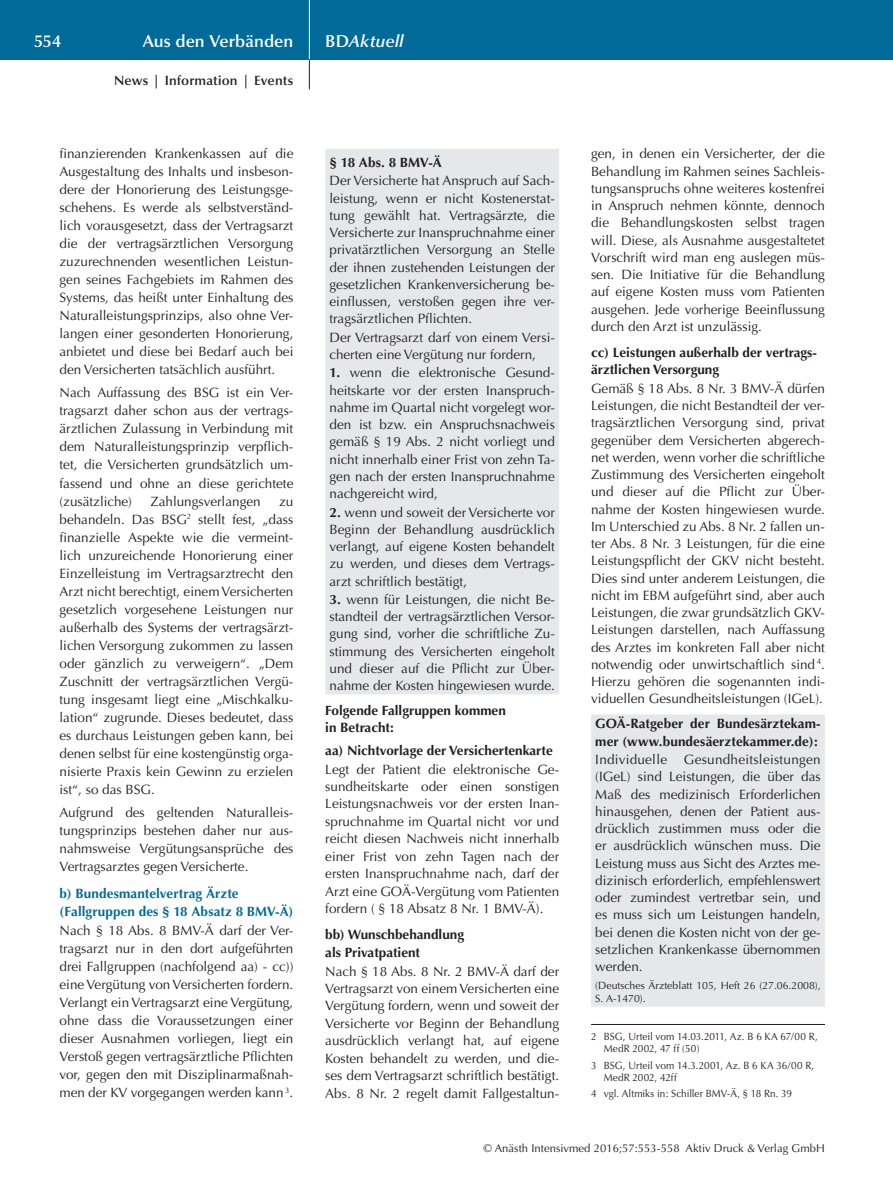
<style>
.page{position:relative;width:893px;height:1191px;background:#fff}
.page>*{position:absolute;margin:0;border:0;box-sizing:border-box;transform-origin:0 0}
.t1{font:600 17.25px "Optima";color:#fff}
.t2{font:italic 600 17.25px "Optima";letter-spacing:.005em;color:#fff}
.t3{font:13.5px/17.2px "Optima";color:#231f20;text-align:justify}
.t4{font:700 13.5px/17.4px "Optima";color:#231f20}
.t5{font:700 13.5px/18px "Optima";letter-spacing:.01em;color:#006b98}
.t6{font:600 13.5px "Optima";letter-spacing:.01em;color:#231f20}
.t7{font:13.5px "Optima";letter-spacing:.02em;color:#231f20}
.t8{font:11.25px "Optima";letter-spacing:.005em;color:#231f20}
.t9{font:10.5px/12.8px "Optima";color:#231f20;scale:.95 1}
.t10{font:10.5px/13.5px "Optima";color:#231f20}
.s1{font-style:normal}
.s2{font-weight:700}
</style>
<div class="page">
<div style="left:0;top:0;width:893px;height:60px;background:#006b98"></div>
<hr style="left:309px;top:0;width:1px;height:60px;background:#fff">
<svg style="left:309px;top:60px;width:1px;height:29px"></svg>
<div style="left:325px;top:149px;width:234px;height:545px;background:#e6e7e9"></div>
<div style="left:591px;top:714px;width:234px;height:292px;background:#e6e7e9"></div>
<hr style="left:591px;top:1024px;width:234px;height:1px;background:#231f20">
<p class="t1" style="left:34px;top:31px;width:29px">554</p>
<p class="t1" style="left:143px;top:31px;width:152px">Aus den Verbänden</p>
<p class="t2" style="left:325px;top:31px;width:80px"><span class="s1">BD</span>Aktuell</p>
<p class="t6" style="left:114px;top:73px;width:181px">News | Information | Events</p>
<p class="t3" style="left:60px;top:145px;width:235px;line-height:18px">finanzierenden Krankenkassen auf die Ausgestaltung des Inhalts und insbeson&shy;dere der Honorierung des Leistungsge&shy;schehens. Es werde als selbstverständ&shy;lich vorausgesetzt, dass der Vertragsarzt die der vertragsärztlichen Versorgung zuzurechnenden wesentlichen Leistun&shy;gen seines Fachgebiets im Rahmen des Systems, das heißt unter Einhaltung des Naturalleistungsprinzips, also ohne Ver&shy;langen einer gesonderten Honorierung, anbietet und diese bei Bedarf auch bei den Versicherten tatsächlich ausführt.</p>
<p class="t3" style="left:60px;top:384px;width:235px;line-height:18px">Nach Auffassung des BSG ist ein Ver&shy;tragsarzt daher schon aus der vertrags&shy;ärztlichen Zulassung in Verbindung mit dem Naturalleistungsprinzip verpflich&shy;tet, die Versicherten grundsätzlich um&shy;fassend und ohne an diese gerichtete (zusätzliche)</p>
<p class="t3" style="left:151px;top:492px;width:112px">Zahlungsverlangen</p>
<p class="t3" style="left:60px;top:492px;width:235px;line-height:18px;text-indent:220px">zu behandeln. Das BSG<sup>2</sup> stellt fest, „dass finanzielle Aspekte wie die vermeint&shy;lich unzureichende Honorierung einer Einzelleistung im Vertragsarztrecht den Arzt nicht berechtigt, einem Versicherten gesetzlich vorgesehene Leistungen nur außerhalb des Systems der vertragsärzt&shy;lichen Versorgung zukommen zu lassen oder gänzlich zu verweigern“. „Dem Zuschnitt der vertragsärztlichen Vergü&shy;tung insgesamt liegt eine „Mischkalku&shy;lation“ zugrunde. Dieses bedeutet, dass es durchaus Leistungen geben kann, bei denen selbst für eine kostengünstig orga&shy;nisierte Praxis kein Gewinn zu erzielen ist“, so das BSG.</p>
<p class="t3" style="left:60px;top:803px;width:235px;line-height:18px">Aufgrund des geltenden Naturalleis&shy;tungsprinzips bestehen daher nur aus&shy;nahmsweise Vergütungsansprüche des Vertragsarztes gegen Versicherte.</p>
<p class="t5" style="left:60px;top:884px;width:235px">b) Bundesmantelvertrag Ärzte (Fallgruppen des § 18 Absatz 8 BMV-Ä)</p>
<p class="t3" style="left:60px;top:922px;width:235px;line-height:18px">Nach § 18 Abs. 8 BMV-Ä darf der Ver&shy;tragsarzt nur in den dort aufgeführten drei Fallgruppen (nachfolgend aa) - cc)) eine Vergütung von Versicherten fordern.<br>Verlangt ein Vertragsarzt eine Vergütung, ohne dass die Voraussetzungen einer dieser Ausnahmen vorliegen, liegt ein Verstoß gegen vertragsärztliche Pflichten vor, gegen den mit Disziplinarmaßnah&shy;men der KV vorgegangen werden kann <sup>3</sup>.</p>
<p class="t4" style="left:330px;top:154px;width:114px">§ 18 Abs. 8 BMV-Ä</p>
<p class="t3" style="left:330px;top:172px;width:227px;text-align:left">Der Versicherte hat Anspruch auf Sach&shy;leistung, wenn er nicht Kostenerstat&shy;tung gewählt hat. Vertragsärzte, die Versicherte zur Inanspruchnahme einer privatärztlichen Versorgung an Stelle der ihnen zustehenden Leistungen der gesetzlichen Krankenversicherung be&shy;einflussen, verstoßen gegen ihre ver&shy;tragsärztlichen Pflichten.<br>Der Vertragsarzt darf von einem Versi&shy;cherten eine Vergütung nur fordern,</p>
<p class="t3" style="left:330px;top:364px;width:227px"><span class="s2">1.</span> wenn die elektronische Gesund&shy;heitskarte vor der ersten Inanspruch&shy;nahme im Quartal nicht vorgelegt wor&shy;den ist bzw. ein Anspruchsnachweis gemäß § 19 Abs. 2 nicht vorliegt und nicht innerhalb einer Frist von zehn Ta&shy;gen nach der ersten Inanspruchnahme nachgereicht wird,</p>
<p class="t3" style="left:330px;top:503px;width:227px"><span class="s2">2.</span> wenn und soweit der Versicherte vor Beginn der Behandlung ausdrücklich verlangt, auf eigene Kosten behandelt zu werden, und dieses dem Vertrags&shy;arzt schriftlich bestätigt,</p>
<p class="t3" style="left:330px;top:591px;width:227px"><span class="s2">3.</span> wenn für Leistungen, die nicht Be&shy;standteil der vertragsärztlichen Versor&shy;gung sind, vorher die schriftliche Zu&shy;stimmung des Versicherten eingeholt und dieser auf die Pflicht zur Über&shy;nahme der Kosten hingewiesen wurde.</p>
<p class="t4" style="left:325px;top:701px;width:182px">Folgende Fallgruppen kommen in Betracht:</p>
<p class="t4" style="left:325px;top:741px;width:229px">aa) Nichtvorlage der Versichertenkarte</p>
<p class="t3" style="left:325px;top:760px;width:235px">Legt der Patient die elektronische Ge&shy;sundheitskarte oder einen sonstigen Leistungsnachweis vor der ersten Inan&shy;spruchnahme im Quartal nicht vor und reicht diesen Nachweis nicht innerhalb einer Frist von zehn Tagen nach der ersten Inanspruchnahme nach, darf der Arzt eine GOÄ-Vergütung vom Patienten fordern ( § 18 Absatz 8 Nr. 1 BMV-Ä).</p>
<p class="t4" style="left:325px;top:926px;width:140px">bb) Wunschbehandlung als Privatpatient</p>
<p class="t3" style="left:325px;top:962px;width:235px">Nach § 18 Abs. 8 Nr. 2 BMV-Ä darf der Vertragsarzt von einem Versicherten eine Vergütung fordern, wenn und soweit der Versicherte vor Beginn der Behandlung ausdrücklich verlangt hat, auf eigene Kosten behandelt zu werden, und die&shy;ses dem Vertragsarzt schriftlich bestätigt.<br>Abs. 8 Nr. 2 regelt damit Fallgestaltun-</p>
<p class="t3" style="left:591px;top:145px;width:235px">gen, in denen ein Versicherter, der die Behandlung im Rahmen seines Sachleis&shy;tungsanspruchs ohne weiteres kostenfrei in Anspruch nehmen könnte, dennoch die Behandlungskosten selbst tragen will. Diese, als Ausnahme ausgestaltetet Vorschrift wird man eng auslegen müs&shy;sen. Die Initiative für die Behandlung auf eigene Kosten muss vom Patienten ausgehen. Jede vorherige Beeinflussung durch den Arzt ist unzulässig.</p>
<p class="t4" style="left:591px;top:344px;width:227px">cc) Leistungen außerhalb der vertrags&shy;ärztlichen Versorgung</p>
<p class="t3" style="left:591px;top:380px;width:235px">Gemäß § 18 Abs. 8 Nr. 3 BMV-Ä dürfen Leistungen, die nicht Bestandteil der ver&shy;tragsärztlichen Versorgung sind, privat gegenüber dem Versicherten abgerech&shy;net werden, wenn vorher die schriftliche Zustimmung des Versicherten eingeholt und dieser auf die Pflicht zur Über&shy;nahme der Kosten hingewiesen wurde.<br>Im Unterschied zu Abs. 8 Nr. 2 fallen un&shy;ter Abs. 8 Nr. 3 Leistungen, für die eine Leistungspflicht der GKV nicht besteht.<br>Dies sind unter anderem Leistungen, die nicht im EBM aufgeführt sind, aber auch Leistungen, die zwar grundsätzlich GKV-Leistungen darstellen, nach Auffassung des Arztes im konkreten Fall aber nicht notwendig oder unwirtschaftlich sind <sup>4</sup>.<br>Hierzu gehören die sogenannten indi&shy;viduellen Gesundheitsleistungen (IGeL).</p>
<p class="t4" style="left:595px;top:715px;width:227px">GOÄ-Ratgeber der Bundesärztekam&shy;mer (www.bundesäerztekammer.de):</p>
<p class="t7" style="left:595px;top:751px;width:73px">Individuelle</p>
<p class="t3" style="left:595px;top:751px;width:227px;text-indent:89px">Gesundheitsleistungen (IGeL) sind Leistungen, die über das Maß des medizinisch Erforderlichen hinausgehen, denen der Patient aus&shy;drücklich zustimmen muss oder die er ausdrücklich wünschen muss. Die Leistung muss aus Sicht des Arztes me&shy;dizinisch erforderlich, empfehlenswert oder zumindest vertretbar sein, und es muss sich um Leistungen handeln, bei denen die Kosten nicht von der ge&shy;setzlichen Krankenkasse übernommen werden.</p>
<p class="t10" style="left:595px;top:978px;width:227px">(Deutsches Ärzteblatt 105, Heft 26 (27.06.2008),<br>S. A-1470).</p>
<p class="t9" style="left:604px;top:1029px;width:227px;text-indent:-13px">2 BSG, Urteil vom 14.03.2011, Az. B 6 KA 67/00 R,<br>MedR 2002, 47 ff (50)</p>
<p class="t9" style="left:604px;top:1058px;width:223px;text-indent:-13px">3 BSG, Urteil vom 14.3.2001, Az. B 6 KA 36/00 R,<br>MedR 2002, 42ff</p>
<p class="t9" style="left:591px;top:1087px;width:213px">4 vgl. Altmiks in: Schiller BMV-Ä, § 18 Rn. 39</p>
<p class="t8" style="left:483px;top:1142px;width:343px">© Anästh Intensivmed 2016;57:553-558 Aktiv Druck &amp; Verlag GmbH</p>
</div>
